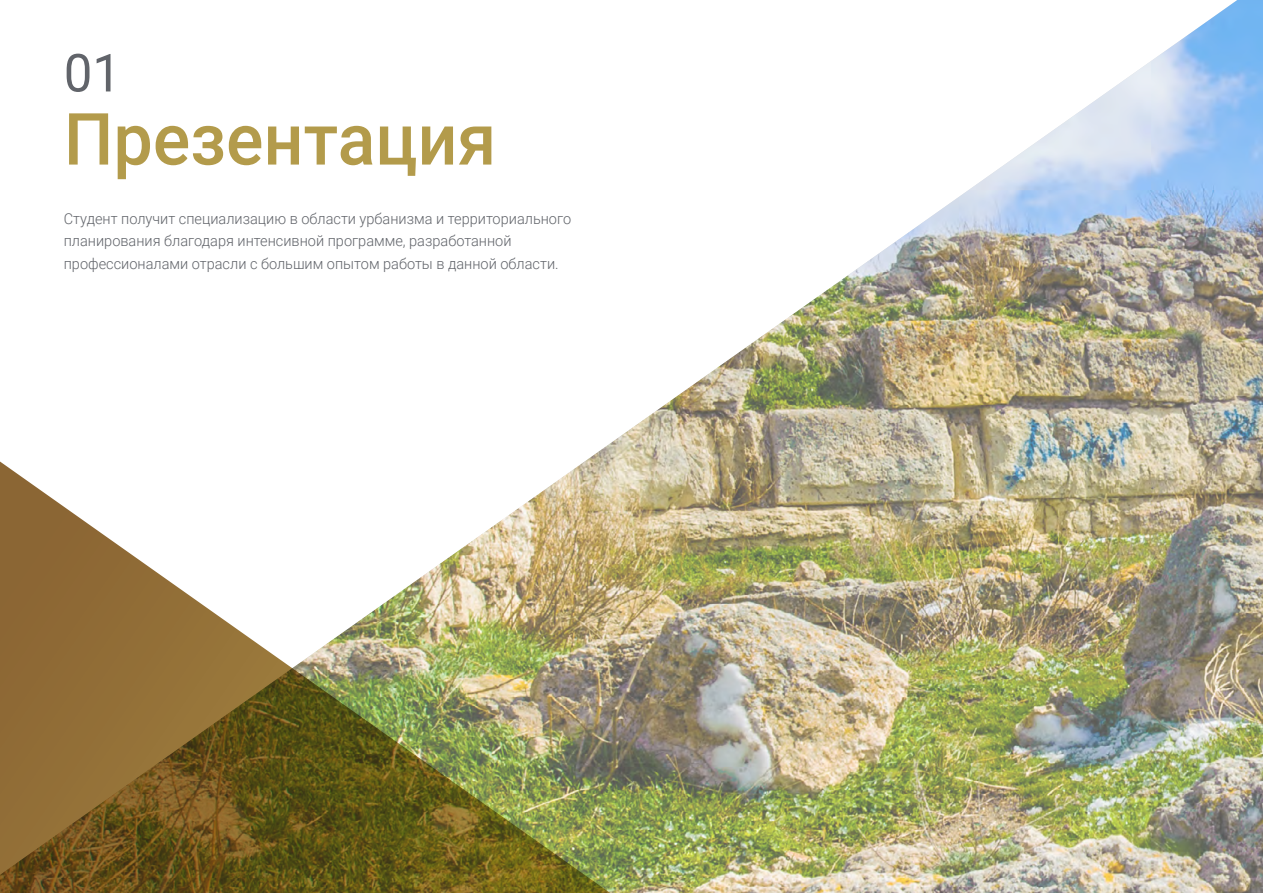
<style>
.page{position:relative;width:1263px;height:893px;background:#fff}
.page>*{position:absolute;margin:0;border:0;box-sizing:border-box;transform-origin:0 0}
.t1{font:500 72px "Roboto";color:#b39b4b}
.t2{font:52.5px "Roboto";color:#61646a}
.t3{font:300 15px/22.5px "Roboto";color:#61646a}
</style>
<div class="page">
<img style="left:607px;top:0;width:656px;height:893px">
<img style="left:0;top:446px;width:640px;height:447px">
<h2 class="t2" style="left:64px;top:36px;width:59px">01</h2>
<h1 class="t1" style="left:64px;top:89px;width:434px">Презентация</h1>
<p class="t3" style="left:64px;top:207px;width:509px">Студент получит специализацию в области урбанизма и территориального планирования благодаря интенсивной программе, разработанной профессионалами отрасли с большим опытом работы в данной области.</p>
</div>
